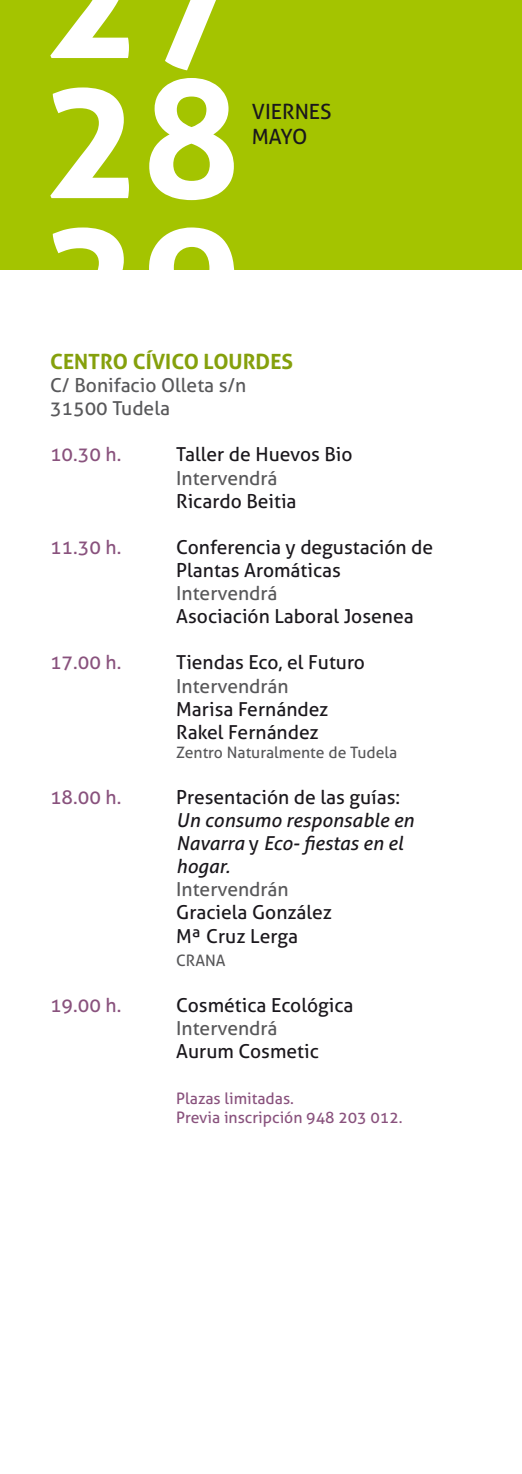
<style>
.page{position:relative;width:522px;height:1474px;background:#fff}
.page>*{position:absolute;margin:0;border:0;box-sizing:border-box;transform-origin:0 0}
.t1{font:700 166.95px/140px "Aller";color:#fff;text-align:justify}
.t2{font:700 21px "Aller";color:#85a00c}
.t3{font:21px/25.2px "Aller";color:#1a171c}
.t4{font:19.25px/23.1px "Aller";color:#1a171c}
.t5{font:19.25px/23.1px "Aller";color:#58585a}
.t6{font:italic 19.25px/23.1px "Aller";color:#1a171c}
.t7{font:19.25px "Aller";color:#89527d}
.t8{font:15.75px/18.9px "Aller";color:#89527d}
.t9{font:15.75px "Aller";color:#58585a}
.s1{font-style:normal}
</style>
<div class="page">
<div style="left:0;top:0;width:521px;height:270px;background:#a4c400"></div>
<h1 class="t1" style="left:41px;top:-72px;width:202px">27<br>28<br>29</h1>
<p class="t3" style="left:251px;top:99px;width:81px">VIERNES<br>MAYO</p>
<p class="t2" style="left:50px;top:348px;width:244px">CENTRO CÍVICO LOURDES</p>
<p class="t5" style="left:50px;top:373px;width:197px">C/ Bonifacio Olleta s/n<br>31500 Tudela</p>
<p class="t7" style="left:50px;top:443px;width:73px">10.30 h.</p>
<p class="t4" style="left:176px;top:443px;width:178px">Taller de Huevos Bio</p>
<p class="t5" style="left:176px;top:466px;width:103px">Intervendrá</p>
<p class="t4" style="left:176px;top:489px;width:122px">Ricardo Beitia</p>
<p class="t7" style="left:50px;top:535px;width:73px">11.30 h.</p>
<p class="t4" style="left:176px;top:535px;width:258px">Conferencia y degustación de<br>Plantas Aromáticas</p>
<p class="t5" style="left:176px;top:581px;width:103px">Intervendrá</p>
<p class="t4" style="left:176px;top:604px;width:239px">Asociación Laboral Josenea</p>
<p class="t7" style="left:50px;top:651px;width:73px">17.00 h.</p>
<p class="t4" style="left:176px;top:651px;width:190px">Tiendas Eco, el Futuro</p>
<p class="t5" style="left:176px;top:674px;width:114px">Intervendrán</p>
<p class="t4" style="left:176px;top:697px;width:153px">Marisa Fernández<br>Rakel Fernández</p>
<p class="t9" style="left:176px;top:742px;width:222px">Zentro Naturalmente de Tudela</p>
<p class="t7" style="left:50px;top:785px;width:73px">18.00 h.</p>
<p class="t4" style="left:176px;top:785px;width:225px">Presentación de las guías:</p>
<p class="t6" style="left:176px;top:808px;width:239px">Un consumo responsable en<br>Navarra <span class="s1">y</span> Eco- fiestas en el hogar.</p>
<p class="t5" style="left:176px;top:877px;width:114px">Intervendrán</p>
<p class="t4" style="left:176px;top:901px;width:157px">Graciela González<br>Mª Cruz Lerga</p>
<p class="t9" style="left:176px;top:950px;width:51px">CRANA</p>
<p class="t7" style="left:50px;top:993px;width:73px">19.00 h.</p>
<p class="t4" style="left:176px;top:993px;width:179px">Cosmética Ecológica</p>
<p class="t5" style="left:176px;top:1016px;width:103px">Intervendrá</p>
<p class="t4" style="left:176px;top:1039px;width:144px">Aurum Cosmetic</p>
<p class="t8" style="left:176px;top:1089px;width:228px">Plazas limitadas.<br>Previa inscripción 948 203 012.</p>
</div>
